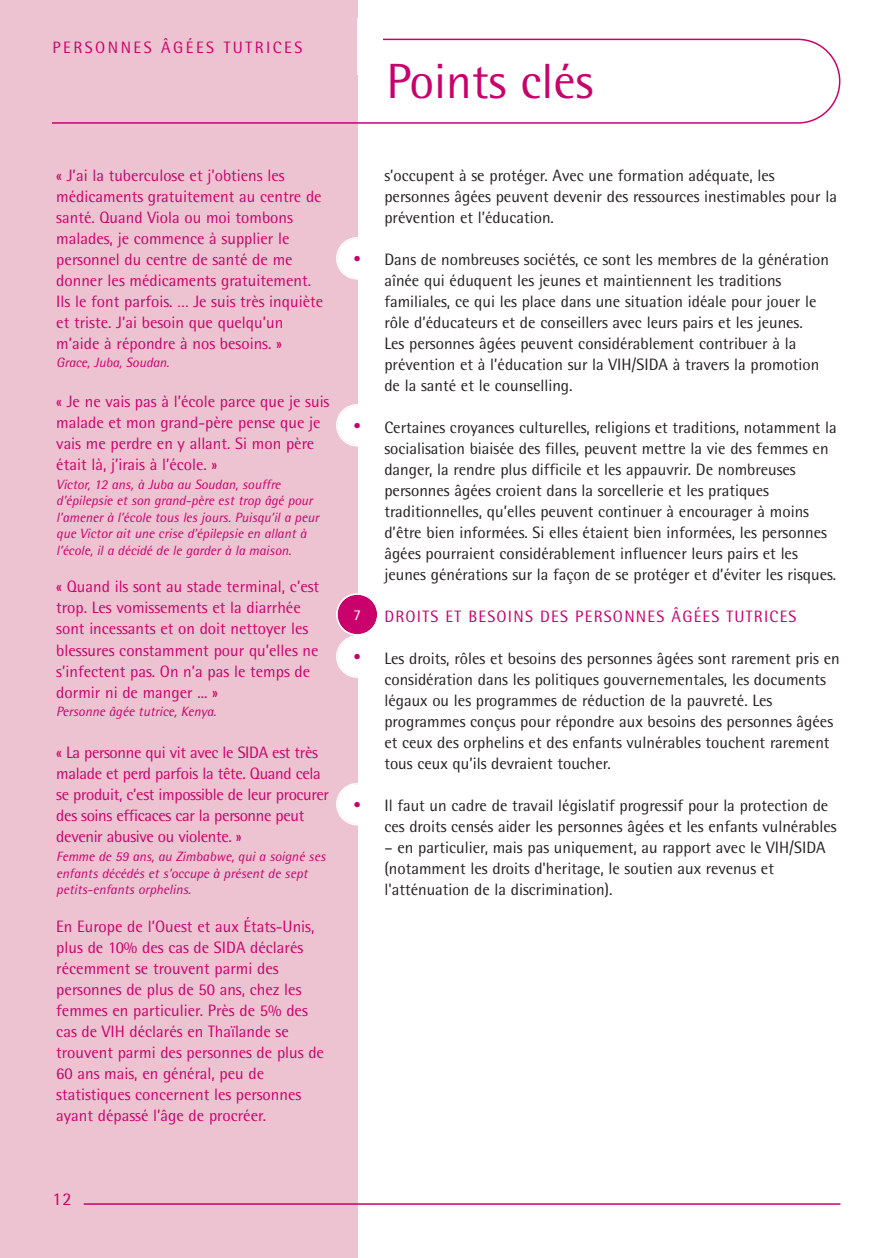
<style>
.page{position:relative;width:893px;height:1258px;background:#fff}
.page>*{position:absolute;margin:0;border:0;box-sizing:border-box;transform-origin:0 0}
.t1{font:49.5px "Agfa Rotis Semisans";color:#ca016c}
.t2{font:18px "Agfa Rotis Semisans";color:#ca016c}
.t3{font:16.5px/21px "Agfa Rotis Semisans";color:#231f20}
.t4{font:16.5px/21px "Agfa Rotis Semisans";color:#ca016c}
.t5{font:16.5px/21px "Agfa Rotis Semisans";letter-spacing:-.02em;color:#ca016c}
.t6{font:16.5px "Agfa Rotis Semisans";letter-spacing:.075em;color:#ca016c}
.t7{font:16.5px "Agfa Rotis Semisans";letter-spacing:.15em;color:#ca016c}
.t8{font:15px "Agfa Rotis Semisans";color:#ca016c}
.t9{font:15px "Agfa Rotis Semisans";color:#fff}
.t10{font:italic 13.5px/16.5px "Agfa Rotis Semisans";color:#ca016c}
</style>
<div class="page">
<div style="left:0;top:0;width:357px;height:1258px;background:#eec3d1"></div>
<svg style="left:52px;top:39px;width:788px;height:85px"></svg>
<div style="left:0;top:18px;width:357px;height:57px;background:#eec3d1"></div>
<div style="left:357px;top:18px;width:26px;height:57px;background:#fff"></div>
<hr style="left:84px;top:1203px;width:756px;height:1px;background:#ca016c">
<svg style="left:336px;top:237px;width:22px;height:42px"></svg>
<svg style="left:336px;top:404px;width:22px;height:42px"></svg>
<svg style="left:336px;top:593px;width:41px;height:85px"></svg>
<svg style="left:336px;top:783px;width:22px;height:42px"></svg>
<p class="t7" style="left:53px;top:41px;width:251px">PERSONNES ÂGÉES TUTRICES</p>
<h1 class="t1" style="left:386px;top:62px;width:208px">Points clés</h1>
<p class="t4" style="left:56px;top:166px;width:268px">« J’ai la tuberculose et j’obtiens les médicaments gratuitement au centre de santé. Quand Viola ou moi tombons malades, je commence à supplier le personnel du centre de santé de me donner les médicaments gratuitement.<br>Ils le font parfois. … Je suis très inquiète et triste. J’ai besoin que quelqu’un m’aide à répondre à nos besoins. »</p>
<p class="t10" style="left:56px;top:356px;width:114px">Grace, Juba, Soudan.</p>
<p class="t4" style="left:56px;top:393px;width:274px">« Je ne vais pas à l’école parce que je suis malade et mon grand-père pense que je vais me perdre en y allant. Si mon père était là, j’irais à l’école. »</p>
<p class="t10" style="left:56px;top:477px;width:264px">Victor, 12 ans, à Juba au Soudan, souffre d’épilepsie et son grand-père est trop âgé pour l’amener à l’école tous les jours. Puisqu’il a peur que Victor ait une crise d’épilepsie en allant à l’école, il a décidé de le garder à la maison.</p>
<p class="t4" style="left:56px;top:578px;width:264px">« Quand ils sont au stade terminal, c’est trop. Les vomissements et la diarrhée sont incessants et on doit nettoyer les blessures constamment pour qu’elles ne s’infectent pas. On n’a pas le temps de dormir ni de manger ... »</p>
<p class="t10" style="left:56px;top:705px;width:161px">Personne âgée tutrice, Kenya.</p>
<p class="t5" style="left:56px;top:744px;width:274px">« La personne qui vit avec le SIDA est très malade et perd parfois la tête. Quand cela se produit, c’est impossible de leur procurer des soins efficaces car la personne peut devenir abusive ou violente. »</p>
<p class="t10" style="left:56px;top:849px;width:271px">Femme de 59 ans, au Zimbabwe, qui a soigné ses enfants décédés et s’occupe à présent de sept petits-enfants orphelins.</p>
<p class="t4" style="left:56px;top:917px;width:269px">En Europe de l’Ouest et aux États-Unis, plus de 10% des cas de SIDA déclarés récemment se trouvent parmi des personnes de plus de 50 ans, chez les femmes en particulier. Près de 5% des cas de VIH déclarés en Thaïlande se trouvent parmi des personnes de plus de 60 ans mais, en général, peu de statistiques concernent les personnes ayant dépassé l’âge de procréer.</p>
<p class="t8" style="left:353px;top:253px;width:9px">•</p>
<p class="t8" style="left:353px;top:420px;width:9px">•</p>
<p class="t9" style="left:353px;top:609px;width:9px">7</p>
<p class="t8" style="left:353px;top:651px;width:9px">•</p>
<p class="t8" style="left:353px;top:799px;width:9px">•</p>
<p class="t3" style="left:384px;top:166px;width:454px">s’occupent à se protéger. Avec une formation adéquate, les personnes âgées peuvent devenir des ressources inestimables pour la prévention et l’éducation.</p>
<p class="t3" style="left:384px;top:250px;width:446px">Dans de nombreuses sociétés, ce sont les membres de la génération aînée qui éduquent les jeunes et maintiennent les traditions familiales, ce qui les place dans une situation idéale pour jouer le rôle d’éducateurs et de conseillers avec leurs pairs et les jeunes.<br>Les personnes âgées peuvent considérablement contribuer à la prévention et à l’éducation sur la VIH/SIDA à travers la promotion de la santé et le counselling.</p>
<p class="t3" style="left:384px;top:418px;width:454px">Certaines croyances culturelles, religions et traditions, notamment la socialisation biaisée des filles, peuvent mettre la vie des femmes en danger, la rendre plus difficile et les appauvrir. De nombreuses personnes âgées croient dans la sorcellerie et les pratiques traditionnelles, qu’elles peuvent continuer à encourager à moins d’être bien informées. Si elles étaient bien informées, les personnes âgées pourraient considérablement influencer leurs pairs et les jeunes générations sur la façon de se protéger et d’éviter les risques.</p>
<p class="t6" style="left:384px;top:610px;width:413px">DROITS ET BESOINS DES PERSONNES ÂGÉES TUTRICES</p>
<p class="t3" style="left:384px;top:649px;width:457px">Les droits, rôles et besoins des personnes âgées sont rarement pris en considération dans les politiques gouvernementales, les documents légaux ou les programmes de réduction de la pauvreté. Les programmes conçus pour répondre aux besoins des personnes âgées et ceux des orphelins et des enfants vulnérables touchent rarement tous ceux qu’ils devraient toucher.</p>
<p class="t3" style="left:384px;top:796px;width:454px">Il faut un cadre de travail législatif progressif pour la protection de ces droits censés aider les personnes âgées et les enfants vulnérables</p>
<p class="t3" style="left:384px;top:838px;width:442px">– en particulier, mais pas uniquement, au rapport avec le VIH/SIDA (notamment les droits d'heritage, le soutien aux revenus et l'atténuation de la discrimination).</p>
<p class="t2" style="left:53px;top:1192px;width:20px">12</p>
</div>
